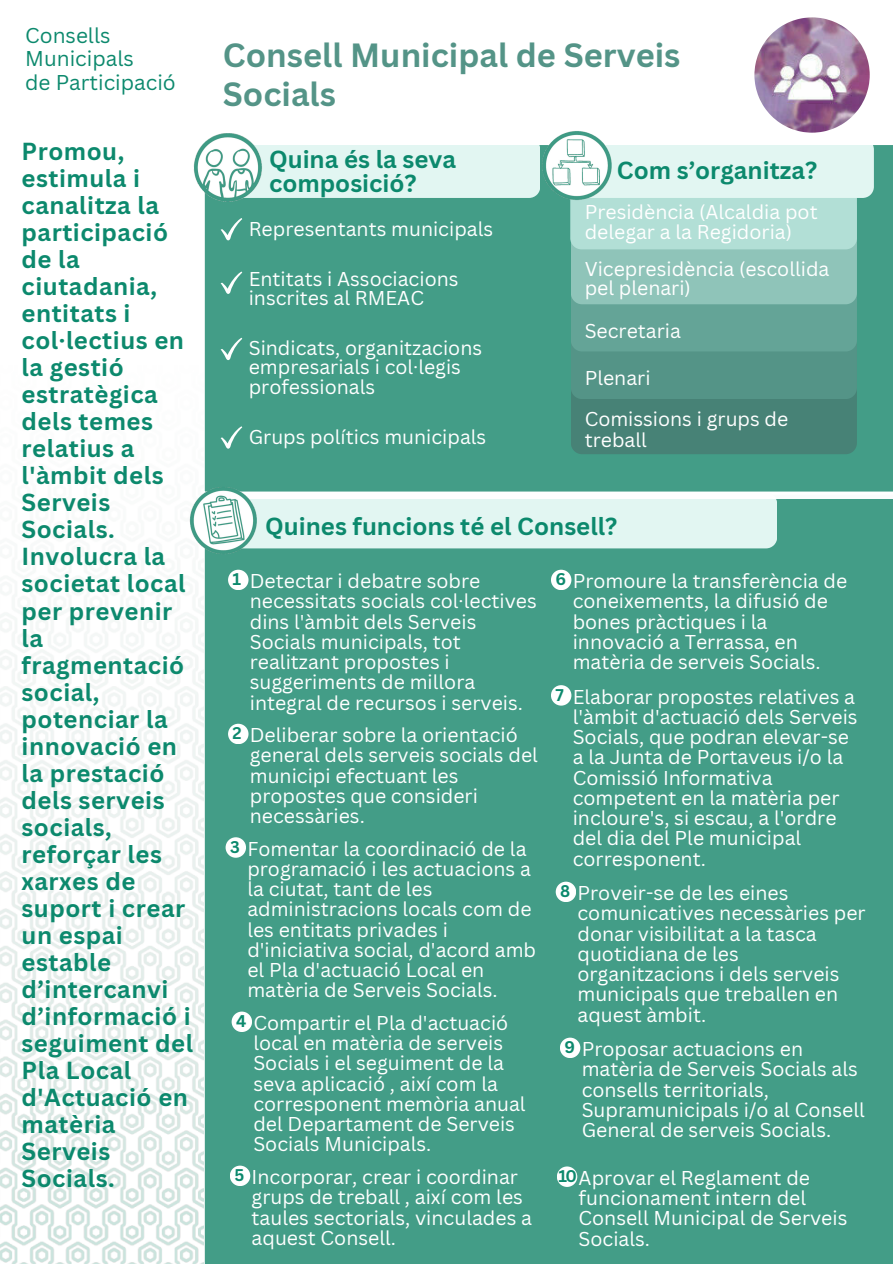
<style>
.page{position:relative;width:893px;height:1264px;background:#fff}
.page>*{position:absolute;margin:0;border:0;box-sizing:border-box;transform-origin:0 0}
.t1{font:700 32.7px/39.3px "Canva Sans";color:#549487}
.t2{font:700 24px/27px "Canva Sans";letter-spacing:.02em;color:#0c896d}
.t3{font:700 24px/23.7px "Canva Sans";color:#0c896d}
.t4{font:20.85px/23.7px "Canva Sans";color:#0c896d}
.t5{font:19.5px/20.2px "Canva Sans";color:#fff}
.t6{font:700 16.5px "Canva Sans";color:#0c896d}
</style>
<div class="page">
<div style="left:204px;top:499px;width:688px;height:764px;background:#439d87"></div>
<div style="left:257px;top:499px;width:520px;height:49px;background:#e2f6f2"></div>
<div style="left:204px;top:145px;width:688px;height:347px;background:#439d87"></div>
<div style="left:264px;top:145px;width:276px;height:53px;background:#e2f6f2"></div>
<div style="left:570px;top:262px;width:286px;height:192px;background:#478276;border-radius:11px"></div>
<div style="left:570px;top:249px;width:286px;height:150px;background:#549487;border-radius:11px"></div>
<div style="left:570px;top:220px;width:286px;height:131px;background:#64a497;border-radius:11px"></div>
<div style="left:570px;top:197px;width:286px;height:107px;background:#8fc4b9;border-radius:11px"></div>
<div style="left:570px;top:165px;width:286px;height:84px;background:#b2dfd6;border-radius:11px"></div>
<div style="left:613px;top:145px;width:260px;height:53px;background:#e2f6f2"></div>
<svg style="left:220px;top:218px;width:22px;height:22px"></svg>
<svg style="left:220px;top:271px;width:22px;height:23px"></svg>
<svg style="left:220px;top:338px;width:22px;height:22px"></svg>
<svg style="left:220px;top:426px;width:22px;height:22px"></svg>
<img style="left:0;top:608px;width:204px;height:655px">
<img style="left:540px;top:131px;width:73px;height:70px">
<img style="left:189px;top:485px;width:68px;height:71px">
<img style="left:193px;top:133px;width:71px;height:69px">
<img style="left:754px;top:17px;width:115px;height:116px">
<div style="left:228px;top:569px;width:20px;height:21px;background:#fff;border-radius:50%"></div>
<div style="left:230px;top:1165px;width:20px;height:21px;background:#fff;border-radius:50%"></div>
<div style="left:228px;top:723px;width:20px;height:21px;background:#fff;border-radius:50%"></div>
<div style="left:225px;top:837px;width:21px;height:20px;background:#fff;border-radius:50%"></div>
<div style="left:231px;top:1011px;width:21px;height:21px;background:#fff;border-radius:50%"></div>
<div style="left:551px;top:569px;width:20px;height:21px;background:#fff;border-radius:50%"></div>
<div style="left:551px;top:685px;width:20px;height:20px;background:#fff;border-radius:50%"></div>
<div style="left:555px;top:881px;width:21px;height:21px;background:#fff;border-radius:50%"></div>
<div style="left:560px;top:1037px;width:20px;height:21px;background:#fff;border-radius:50%"></div>
<div style="left:556px;top:1166px;width:21px;height:20px;background:#fff;border-radius:50%"></div>
<h1 class="t4" style="left:25px;top:23px;width:110px">Consells<br>Municipals</h1>
<p class="t4" style="left:25px;top:70px;width:152px">de Participació</p>
<p class="t2" style="left:22px;top:137px;width:173px">Promou, estimula i canalitza la participació de la ciutadania, entitats i col·lectius en la gestió estratègica dels temes relatius a l'àmbit dels<br>Serveis<br>Socials.<br>Involucra la societat local per prevenir la fragmentació social, potenciar la innovació en la prestació dels serveis socials, reforçar les xarxes de suport i crear un espai estable d’intercanvi d’informació i seguiment del<br>Pla Local d'Actuació en matèria<br>Serveis<br>Socials.</p>
<p class="t1" style="left:223px;top:35px;width:459px">Consell Municipal de Serveis<br>Socials</p>
<p class="t3" style="left:269px;top:147px;width:189px">Quina és la seva composició?</p>
<p class="t5" style="left:249px;top:218px;width:246px">Representants municipals</p>
<p class="t5" style="left:249px;top:269px;width:211px;line-height:19.2px">Entitats i Associacions inscrites al RMEAC</p>
<p class="t5" style="left:249px;top:338px;width:235px;line-height:19.2px">Sindicats, organitzacions empresarials i col·legis professionals</p>
<h2 class="t5" style="left:249px;top:426px;width:239px">Grups polítics municipals</h2>
<p class="t3" style="left:616px;top:158px;width:202px">Com s’organitza?</p>
<p class="t5" style="left:584px;top:202px;width:234px;line-height:19.2px">Presidència (Alcaldia pot delegar a la Regidoria)</p>
<p class="t5" style="left:584px;top:258px;width:246px;line-height:19.2px">Vicepresidència (escollida pel plenari)</p>
<p class="t5" style="left:584px;top:320px;width:98px">Secretaria</p>
<p class="t5" style="left:584px;top:367px;width:67px">Plenari</p>
<p class="t5" style="left:584px;top:408px;width:205px">Comissions i grups de treball</p>
<p class="t3" style="left:265px;top:513px;width:354px">Quines funcions té el Consell?</p>
<p class="t6" style="left:232px;top:567px;width:10px">1</p>
<p class="t5" style="left:250px;top:570px;width:288px">Detectar i debatre sobre necessitats socials col·lectives dins l'àmbit dels Serveis<br>Socials municipals, tot realitzant propostes i suggeriments de millora integral de recursos i serveis.</p>
<h2 class="t6" style="left:232px;top:721px;width:11px">2</h2>
<p class="t5" style="left:250px;top:724px;width:289px">Deliberar sobre la orientació general dels serveis socials del municipi efectuant les propostes que consideri necessàries.</p>
<p class="t6" style="left:230px;top:835px;width:11px">3</p>
<p class="t5" style="left:247px;top:838px;width:290px">Fomentar la coordinació de la programació i les actuacions a la ciutat, tant de les administracions locals com de les entitats privades i d'iniciativa social, d'acord amb el Pla d'actuació Local en matèria de Serveis Socials.</p>
<p class="t6" style="left:236px;top:1009px;width:12px">4</p>
<p class="t5" style="left:253px;top:1012px;width:274px">Compartir el Pla d'actuació local en matèria de serveis<br>Socials i el seguiment de la seva aplicació , així com la corresponent memòria anual del Departament de Serveis<br>Socials Municipals.</p>
<p class="t6" style="left:234px;top:1163px;width:11px">5</p>
<p class="t5" style="left:251px;top:1166px;width:282px">Incorporar, crear i coordinar grups de treball , així com les taules sectorials, vinculades a aquest Consell.</p>
<p class="t6" style="left:555px;top:567px;width:12px">6</p>
<p class="t5" style="left:572px;top:570px;width:276px">Promoure la transferència de coneixements, la difusió de bones pràctiques i la innovació a Terrassa, en matèria de serveis Socials.</p>
<p class="t6" style="left:555px;top:683px;width:10px">7</p>
<p class="t5" style="left:572px;top:685px;width:286px">Elaborar propostes relatives a l'àmbit d'actuació dels Serveis<br>Socials, que podran elevar-se a la Junta de Portaveus i/o la<br>Comissió Informativa competent en la matèria per incloure's, si escau, a l'ordre del dia del Ple municipal corresponent.</p>
<p class="t6" style="left:560px;top:879px;width:12px">8</p>
<p class="t5" style="left:577px;top:882px;width:290px">Proveir-se de les eines comunicatives necessàries per donar visibilitat a la tasca quotidiana de les organitzacions i dels serveis municipals que treballen en aquest àmbit.</p>
<p class="t6" style="left:564px;top:1035px;width:12px">9</p>
<p class="t5" style="left:581px;top:1038px;width:285px">Proposar actuacions en matèria de Serveis Socials als consells territorials,<br>Supramunicipals i/o al Consell<br>General de serveis Socials.</p>
<p class="t6" style="left:558px;top:1164px;width:20px">10</p>
<p class="t5" style="left:578px;top:1167px;width:270px">Aprovar el Reglament de funcionament intern del<br>Consell Municipal de Serveis<br>Socials.</p>
</div>
